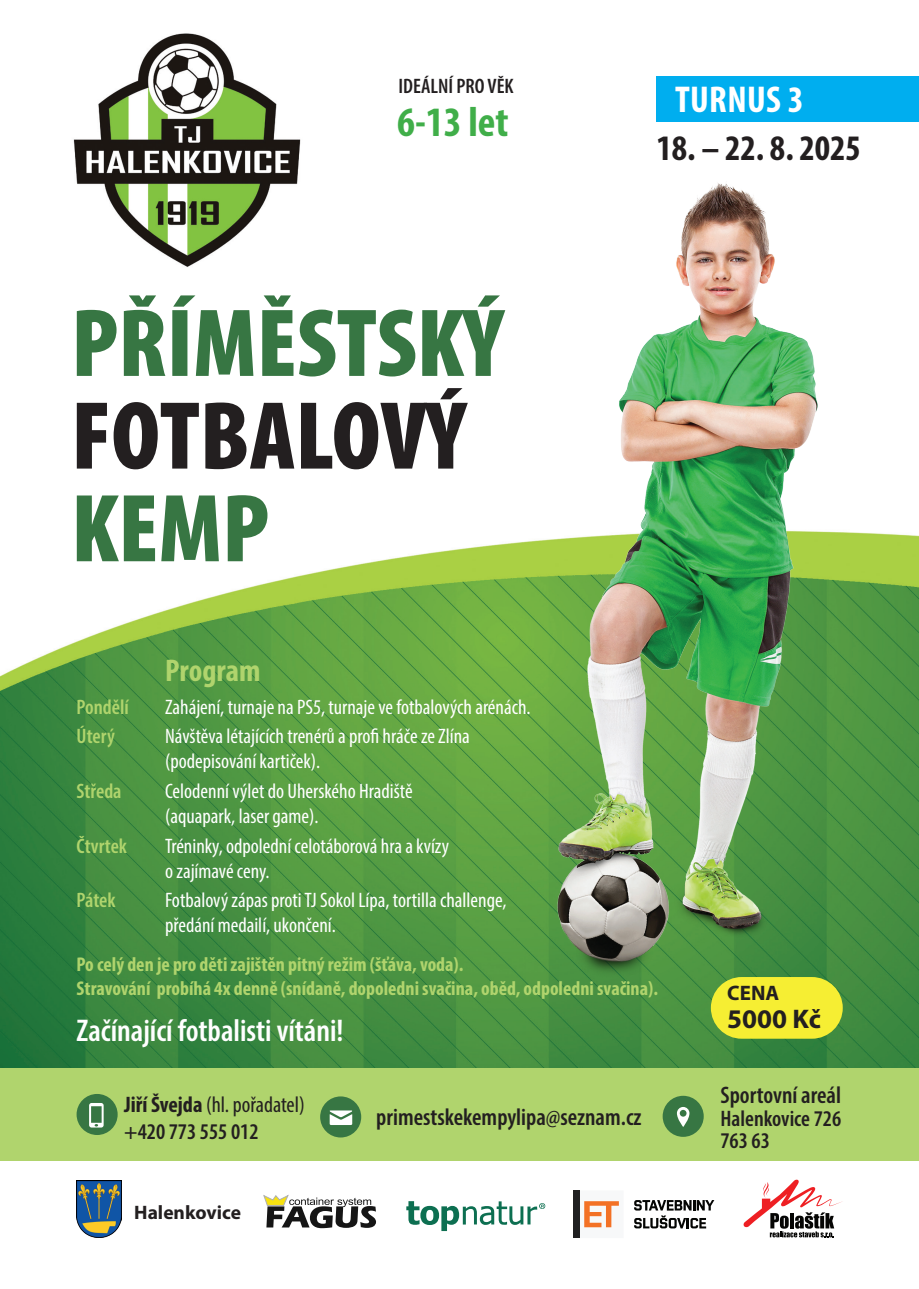
<style>
.page{position:relative;width:919px;height:1289px;background:#fff}
.page>*{position:absolute;margin:0;border:0;box-sizing:border-box;transform-origin:0 0}
.t1{font:900 condensed 97.5px "Myriad Pro";color:#377643}
.t2{font:900 condensed 97.5px "Myriad Pro";color:#231f20}
.t3{font:50.1px "Entypo";color:#fff}
.t4{font:700 condensed 42px "Myriad Pro";color:#40ae49}
.t5{font:700 condensed 37.5px "Myriad Pro";letter-spacing:.01em;color:#fff}
.t6{font:700 condensed 36px "Myriad Pro";color:#231f20}
.t7{font:600 condensed 31.5px "Myriad Pro";color:#fff}
.t8{font:700 condensed 31.5px "Myriad Pro";color:#b0d46d}
.t9{font:700 27px "Myriad Pro";color:#231f20}
.t10{font:600 condensed 24px "Myriad Pro";color:#231f20}
.t11{font:condensed 22.5px/27px "Myriad Pro";color:#231f20}
.t12{font:600 condensed 22.5px/22.5px "Myriad Pro";color:#231f20}
.t13{font:condensed 21px/25.2px "Myriad Pro";color:#fff}
.t14{font:600 condensed 21px "Myriad Pro";color:#b0d46d}
.t15{font:600 condensed 21px "Myriad Pro";color:#231f20}
.t16{font:700 21px "Myriad Pro";color:#231f20}
.t17{font:700 condensed 19.95px/24px "Myriad Pro";color:#b0d46d}
.t18{font:700 19.5px "Myriad Pro";color:#231f20}
.s1{font-weight:700}
.s2{font-weight:600}
.s3{font-family:"Entypo";font-weight:400;font-stretch:normal;font-size:50.1px;color:#fff}
</style>
<div class="page">
<img style="left:0;top:76px;width:918px;height:991px">
<div style="left:656px;top:77px;width:262px;height:45px;background:#00aeef"></div>
<div style="left:710px;top:977px;width:132px;height:61px;background:#f6ee33;border-radius:31px"></div>
<div style="left:0;top:1067px;width:918px;height:94px;background:#b0d46d"></div>
<div style="left:77px;top:1093px;width:41px;height:41px;background:#377643;border-radius:50%"></div>
<div style="left:320px;top:1096px;width:41px;height:41px;background:#377643;border-radius:50%"></div>
<div style="left:662px;top:1095px;width:41px;height:41px;background:#377643;border-radius:50%"></div>
<svg style="left:264px;top:1195px;width:112px;height:33px"></svg>
<svg style="left:406px;top:1201px;width:139px;height:29px"></svg>
<img style="left:76px;top:1180px;width:46px;height:57px">
<svg style="left:743px;top:1179px;width:99px;height:58px"></svg>
<div style="left:573px;top:1190px;width:6px;height:47px;background:#202021"></div>
<svg style="left:579px;top:1190px;width:40px;height:47px"></svg>
<svg style="left:634px;top:1200px;width:80px;height:28px"></svg>
<img style="left:55px;top:33px;width:264px;height:245px">
<img style="left:544px;top:180px;width:284px;height:809px">
<p class="t15" style="left:398px;top:73px;width:117px">IDEÁLNÍ PRO VĚK</p>
<h3 class="t4" style="left:397px;top:96px;width:113px">6-13 let</h3>
<h1 class="t1" style="left:71px;top:281px;width:433px">PŘÍMĚSTSKÝ</h1>
<h1 class="t2" style="left:71px;top:373px;width:396px">FOTBALOVÝ</h1>
<h1 class="t1" style="left:71px;top:466px;width:199px">KEMP</h1>
<h3 class="t8" style="left:165px;top:651px;width:97px">Program</h3>
<p class="t14" style="left:77px;top:694px;width:54px">Pondělí</p>
<p class="t13" style="left:165px;top:694px;width:367px">Zahájení, turnaje na PS5, turnaje ve fotbalových arénách.</p>
<p class="t14" style="left:77px;top:723px;width:40px">Úterý</p>
<p class="t13" style="left:165px;top:723px;width:306px">Návštěva létajících trenérů a profi hráče ze Zlína (podepisování kartiček).</p>
<p class="t14" style="left:77px;top:778px;width:47px">Středa</p>
<p class="t13" style="left:165px;top:778px;width:249px">Celodenní výlet do Uherského Hradiště (aquapark, laser game).</p>
<p class="t14" style="left:77px;top:832px;width:52px">Čtvrtek</p>
<p class="t13" style="left:165px;top:832px;width:285px">Tréninky, odpolední celotáborová hra a kvízy o zajímavé ceny.</p>
<p class="t14" style="left:77px;top:887px;width:40px">Pátek</p>
<p class="t13" style="left:165px;top:887px;width:343px">Fotbalový zápas proti TJ Sokol Lípa, tortilla challenge, předání medailí, ukončení.</p>
<h3 class="t5" style="left:675px;top:76px;width:130px">TURNUS 3</h3>
<h3 class="t6" style="left:656px;top:125px;width:206px">18. – 22. 8. 2025</h3>
<p class="t17" style="left:77px;top:952px;width:583px">Po celý den je pro děti zajištěn pitný režim (šťáva, voda).<br>Stravování probíhá 4x denně (snídaně, dopoledni svačina, oběd, odpoledni svačina).</p>
<h3 class="t7" style="left:77px;top:1010px;width:268px">Začínající fotbalisti vítáni!</h3>
<p class="t11" style="left:124px;top:1091px;width:182px"><span class="s1">Jiří Švejda</span> (hl. pořadatel) <span class="s2">+420 773 555 012</span></p>
<h2 class="t3" style="left:87px;top:1081px;width:21px">"</h2>
<p class="t10" style="left:327px;top:1102px;width:366px"><span class="s3">%</span> primestskekempylipa@seznam.cz <span class="s3">0</span></p>
<p class="t18" style="left:134px;top:1199px;width:108px">Halenkovice</p>
<p class="t16" style="left:727px;top:979px;width:53px">CENA</p>
<p class="t9" style="left:727px;top:1001px;width:95px">5000 Kč</p>
<p class="t10" style="left:720px;top:1080px;width:122px">Sportovní areál</p>
<p class="t12" style="left:720px;top:1106px;width:122px">Halenkovice 726<br>763 63</p>
</div>
